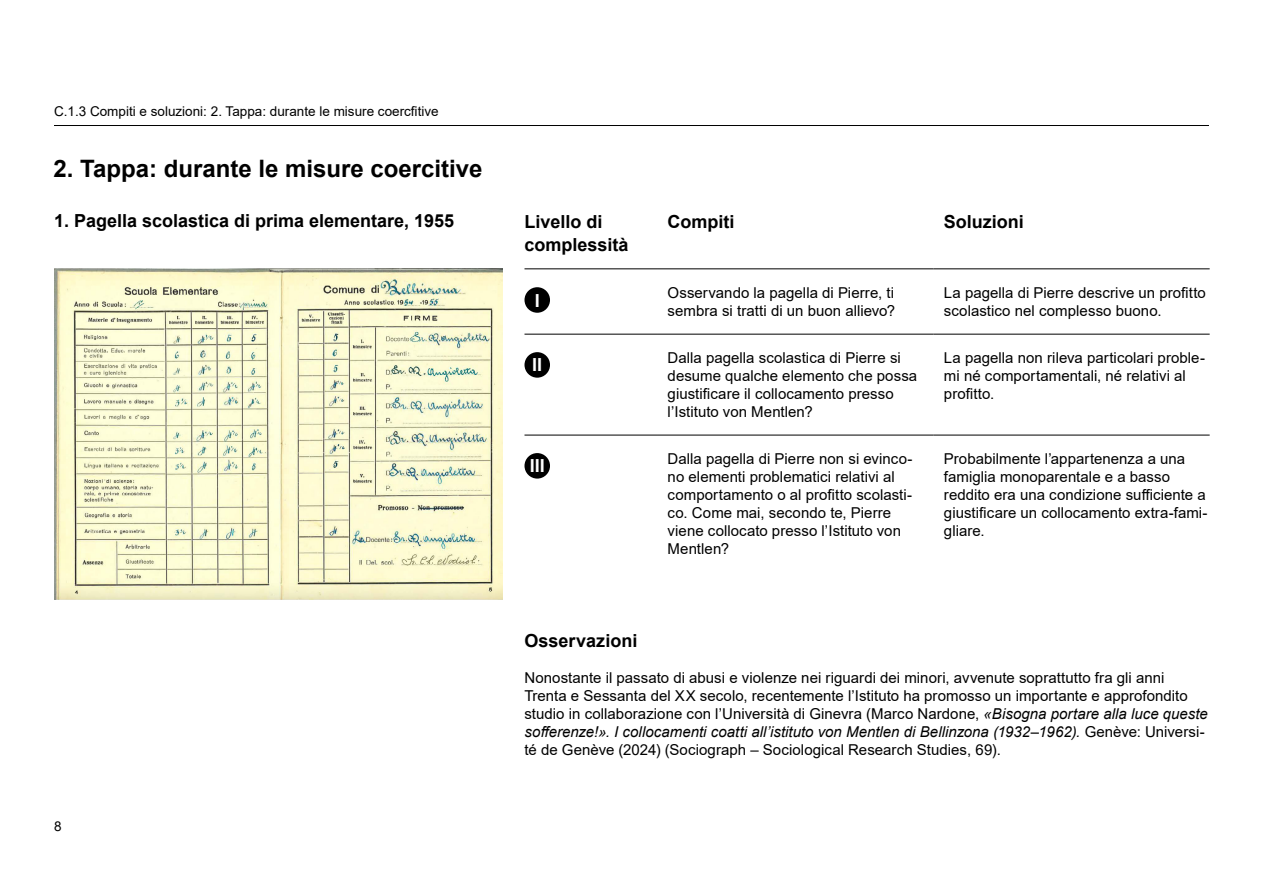
<style>
.page{position:relative;width:1263px;height:893px;background:#fff}
.page>*{position:absolute;margin:0;border:0;box-sizing:border-box;transform-origin:0 0}
.t1{font:700 24px "Arial";color:#000}
.t2{font:700 18px/22.5px "Arial";color:#000}
.t3{font:700 18px "Arial";color:#fff}
.t4{font:15px/18px "Arial";letter-spacing:.005em;color:#000}
.t5{font:13.5px "Arial";color:#000}
.s1{font-style:italic}
</style>
<div class="page">
<hr style="left:54px;top:125px;width:1155px;height:1px;background:#000">
<hr style="left:524px;top:334px;width:133px;height:1px;background:#000">
<hr style="left:657px;top:334px;width:276px;height:1px;background:#000">
<hr style="left:933px;top:334px;width:277px;height:1px;background:#000">
<hr style="left:524px;top:435px;width:133px;height:1px;background:#000">
<hr style="left:657px;top:435px;width:276px;height:1px;background:#000">
<hr style="left:933px;top:435px;width:277px;height:1px;background:#000">
<hr style="left:524px;top:268px;width:133px;height:1px;background:#000">
<hr style="left:657px;top:268px;width:276px;height:1px;background:#000">
<hr style="left:933px;top:268px;width:277px;height:1px;background:#000">
<div style="left:524px;top:287px;width:26px;height:26px;background:#000;border-radius:50%"></div>
<div style="left:524px;top:352px;width:26px;height:26px;background:#000;border-radius:50%"></div>
<div style="left:524px;top:453px;width:26px;height:26px;background:#000;border-radius:50%"></div>
<img style="left:54px;top:268px;width:448px;height:332px">
<p class="t5" style="left:54px;top:102px;width:386px">C.1.3 Compiti e soluzioni: 2. Tappa: durante le misure coercfitive</p>
<h1 class="t1" style="left:54px;top:152px;width:431px">2. Tappa: durante le misure coercitive</h1>
<p class="t2" style="left:54px;top:210px;width:402px">1. Pagella scolastica di prima elementare, 1955</p>
<p class="t5" style="left:54px;top:817px;width:9px">8</p>
<p class="t2" style="left:524px;top:211px;width:106px">Livello di complessità</p>
<p class="t2" style="left:668px;top:211px;width:68px">Compiti</p>
<p class="t2" style="left:944px;top:211px;width:82px">Soluzioni</p>
<p class="t3" style="left:535px;top:288px;width:7px">I</p>
<p class="t4" style="left:668px;top:284px;width:229px">Osservando la pagella di Pierre, ti sembra si tratti di un buon allievo?</p>
<p class="t4" style="left:944px;top:284px;width:263px">La pagella di Pierre descrive un profitto scolastico nel complesso buono.</p>
<p class="t3" style="left:532px;top:352px;width:12px">II</p>
<p class="t4" style="left:668px;top:349px;width:251px">Dalla pagella scolastica di Pierre si desume qualche elemento che possa giustificare il collocamento presso l’Istituto von Mentlen?</p>
<p class="t4" style="left:944px;top:349px;width:263px">La pagella non rileva particolari proble&shy;mi né comportamentali, né relativi al profitto.</p>
<p class="t3" style="left:530px;top:453px;width:17px">III</p>
<p class="t4" style="left:668px;top:450px;width:246px">Dalla pagella di Pierre non si evinco&shy;no elementi problematici relativi al comportamento o al profitto scolasti&shy;co. Come mai, secondo te, Pierre viene collocato presso l’Istituto von<br>Mentlen?</p>
<p class="t4" style="left:944px;top:450px;width:265px">Probabilmente l’appartenenza a una famiglia monoparentale e a basso reddito era una condizione sufficiente a giustificare un collocamento extra-fami&shy;gliare.</p>
<p class="t2" style="left:524px;top:630px;width:114px">Osservazioni</p>
<p class="t4" style="left:524px;top:669px;width:685px">Nonostante il passato di abusi e violenze nei riguardi dei minori, avvenute soprattutto fra gli anni Trenta e Sessanta del XX secolo, recentemente l’Istituto ha promosso un importante e approfondito studio in collaborazione con l’Università di Ginevra (Marco Nardone, <span class="s1">«Bisogna portare alla luce queste sofferenze!». I collocamenti coatti all’istituto von Mentlen di Bellinzona (1932–1962).</span> Genève: Universi&shy;té de Genève (2024) (Sociograph – Sociological Research Studies, 69).</p>
</div>
